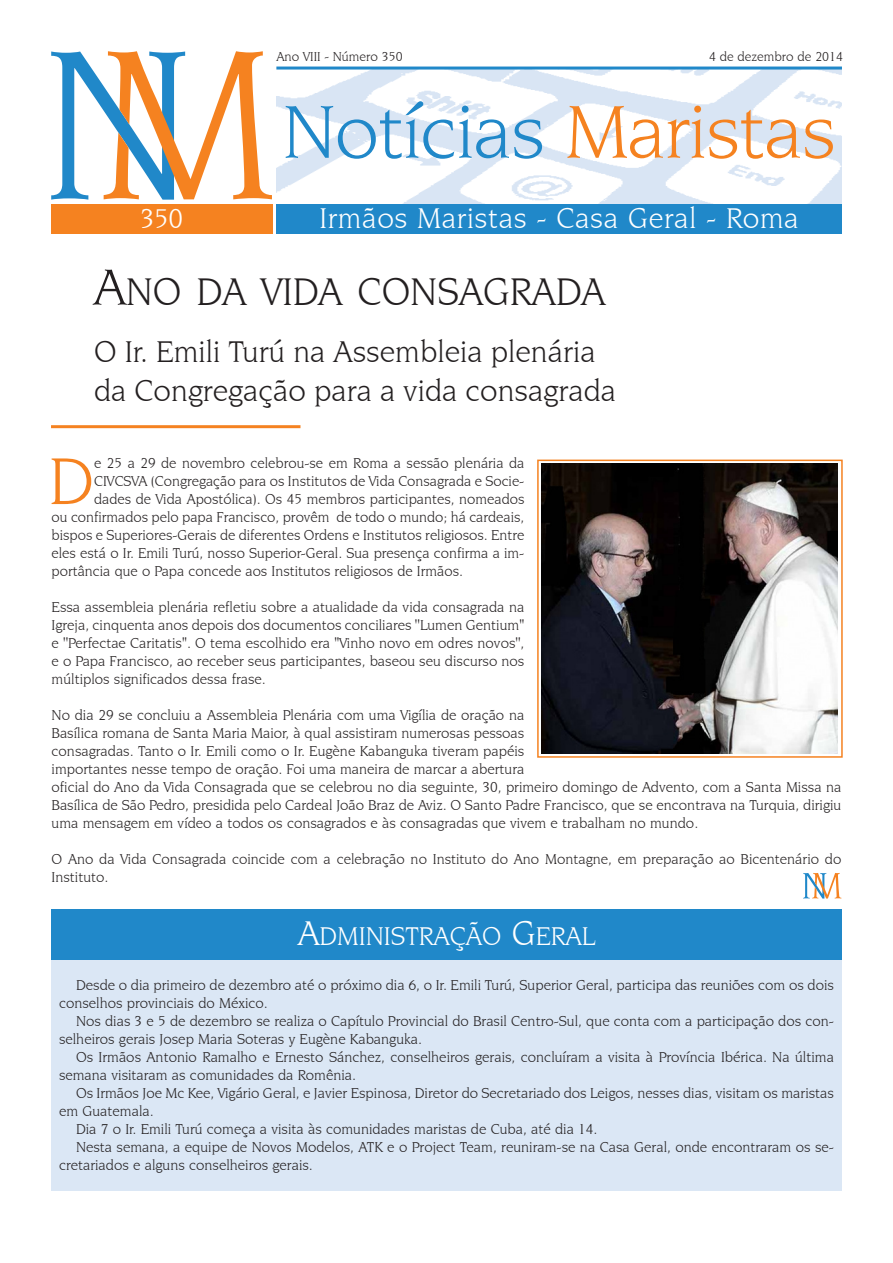
<style>
.page{position:relative;width:893px;height:1263px;background:#fff}
.page>*{position:absolute;margin:0;border:0;box-sizing:border-box;transform-origin:0 0}
.Normale{font:79.5px "Novarese IT Cby BT";letter-spacing:-.015em;color:#2088c9}
.paragrafo4ComMaiuscu{font:70.2px "Novarese IT Cby BT";color:#f58220}
.Titolo{font:40.5px "Novarese IT Cby BT";color:#231f20}
.Sottotitolo{font:31.5px "Novarese IT Cby BT";color:#231f20}
.Normale-2{font:30px "Novarese IT Cby BT";letter-spacing:.02em;color:#fff}
.Normale-3{font:28.5px "Novarese IT Cby BT";color:#fff}
.Titolo-2{font:27px "Novarese IT Cby BT";color:#fff}
.paragrafoSemDopo{font:15px/18px "Novarese IT Cby BT";color:#231f20}
.paragrafo4ComMaiuscu-2{font:15px "Novarese IT Cby BT";color:#231f20}
.Normale-4{font:13.5px "Novarese IT Cby BT";color:#231f20}
.s1{color:#f58220}
.s2{font-size:54px}
.s3{font-size:36px}
</style>
<div class="page">
<img style="left:276px;top:70px;width:566px;height:134px">
<hr style="left:276px;top:67px;width:566px;height:3px;background:#2088c9">
<div style="left:276px;top:204px;width:566px;height:30px;background:#2088c9"></div>
<svg style="left:51px;top:51px;width:221px;height:149px"></svg>
<div style="left:51px;top:947px;width:791px;height:244px;background:#dbe7f5"></div>
<div style="left:51px;top:204px;width:221px;height:30px;background:#f58220"></div>
<hr style="left:51px;top:425px;width:249px;height:3px;background:#f58220">
<div style="left:51px;top:910px;width:791px;height:50px;background:#2088c9"></div>
<svg style="left:803px;top:873px;width:38px;height:25px"></svg>
<img style="left:542px;top:464px;width:296px;height:289px">
<div style="left:537px;top:460px;width:306px;height:298px;border:2px solid #f58220"></div>
<p class="Normale-4" style="left:276px;top:49px;width:128px">Ano VIII - Número 350</p>
<p class="Normale-4" style="left:709px;top:49px;width:136px">4 de dezembro de 2014</p>
<p class="Normale-3" style="left:140px;top:202px;width:45px">350</p>
<p class="Normale" style="left:282px;top:85px;width:555px">Notícias <span class="s1">Maristas</span></p>
<p class="Normale-2" style="left:320px;top:201px;width:481px">Irmãos Maristas - Casa Geral - Roma</p>
<p class="Titolo" style="left:94px;top:267px;width:515px"><span class="s2">A</span>NO DA VIDA CONSAGRADA</p>
<p class="Sottotitolo" style="left:94px;top:333px;width:503px">O Ir. Emili Turú na Assembleia plenária</p>
<p class="Sottotitolo" style="left:94px;top:372px;width:523px">da Congregação para a vida consagrada</p>
<p class="paragrafo4ComMaiuscu" style="left:49px;top:439px;width:47px">D</p>
<p class="paragrafo4ComMaiuscu-2" style="left:94px;top:454px;width:432px">e 25 a 29 de novembro celebrou-se em Roma a sessão plenária da</p>
<p class="paragrafo4ComMaiuscu-2" style="left:94px;top:472px;width:432px">CIVCSVA (Congregação para os Institutos de Vida Consagrada e Socie-</p>
<p class="paragrafo4ComMaiuscu-2" style="left:94px;top:490px;width:432px">dades de Vida Apostólica). Os 45 membros participantes, nomeados</p>
<p class="paragrafo4ComMaiuscu-2" style="left:52px;top:508px;width:474px">ou confirmados pelo papa Francisco, provêm de todo o mundo; há cardeais,</p>
<p class="paragrafo4ComMaiuscu-2" style="left:52px;top:526px;width:474px">bispos e Superiores-Gerais de diferentes Ordens e Institutos religiosos. Entre</p>
<p class="paragrafo4ComMaiuscu-2" style="left:52px;top:544px;width:474px">eles está o Ir. Emili Turú, nosso Superior-Geral. Sua presença confirma a im-</p>
<p class="paragrafo4ComMaiuscu-2" style="left:52px;top:562px;width:413px">portância que o Papa concede aos Institutos religiosos de Irmãos.</p>
<p class="paragrafoSemDopo" style="left:52px;top:598px;width:474px;text-align:justify">Essa assembleia plenária refletiu sobre a atualidade da vida consagrada na Igreja, cinquenta anos depois dos documentos conciliares ''Lumen Gentium'' e ''Perfectae Caritatis''. O tema escolhido era ''Vinho novo em odres novos'', e o Papa Francisco, ao receber seus participantes, baseou seu discurso nos múltiplos significados dessa frase.</p>
<p class="paragrafoSemDopo" style="left:52px;top:706px;width:791px">No dia 29 se concluiu a Assembleia Plenária com uma Vigília de oração na<br>Basílica romana de Santa Maria Maior, à qual assistiram numerosas pessoas<br>consagradas. Tanto o Ir. Emili como o Ir. Eugène Kabanguka tiveram papéis<br>importantes nesse tempo de oração. Foi uma maneira de marcar a abertura<br>oficial do Ano da Vida Consagrada que se celebrou no dia seguinte, 30, primeiro domingo de Advento, com a Santa Missa na Basílica de São Pedro, presidida pelo Cardeal João Braz de Aviz. O Santo Padre Francisco, que se encontrava na Turquia, dirigiu uma mensagem em vídeo a todos os consagrados e às consagradas que vivem e trabalham no mundo.</p>
<p class="paragrafoSemDopo" style="left:52px;top:850px;width:791px">O Ano da Vida Consagrada coincide com a celebração no Instituto do Ano Montagne, em preparação ao Bicentenário do<br>Instituto.</p>
<p class="Titolo-2" style="left:298px;top:920px;width:299px"><span class="s3">A</span>DMINISTRAÇÃO <span class="s3">G</span>ERAL</p>
<p class="paragrafoSemDopo" style="left:59px;top:976px;width:776px;text-indent:17px">Desde o dia primeiro de dezembro até o próximo dia 6, o Ir. Emili Turú, Superior Geral, participa das reuniões com os dois conselhos provinciais do México.</p>
<p class="paragrafoSemDopo" style="left:59px;top:1012px;width:776px;text-indent:17px">Nos dias 3 e 5 de dezembro se realiza o Capítulo Provincial do Brasil Centro-Sul, que conta com a participação dos con&shy;selheiros gerais Josep Maria Soteras y Eugène Kabanguka.</p>
<p class="paragrafoSemDopo" style="left:59px;top:1048px;width:776px;text-indent:17px">Os Irmãos Antonio Ramalho e Ernesto Sánchez, conselheiros gerais, concluíram a visita à Província Ibérica. Na última semana visitaram as comunidades da Romênia.</p>
<p class="paragrafoSemDopo" style="left:59px;top:1084px;width:776px;text-indent:17px">Os Irmãos Joe Mc Kee, Vigário Geral, e Javier Espinosa, Diretor do Secretariado dos Leigos, nesses dias, visitam os maristas em Guatemala.</p>
<p class="paragrafoSemDopo" style="left:76px;top:1120px;width:523px">Dia 7 o Ir. Emili Turú começa a visita às comunidades maristas de Cuba, até dia 14.</p>
<p class="paragrafoSemDopo" style="left:59px;top:1138px;width:776px;text-indent:17px">Nesta semana, a equipe de Novos Modelos, ATK e o Project Team, reuniram-se na Casa Geral, onde encontraram os se&shy;cretariados e alguns conselheiros gerais.</p>
</div>
